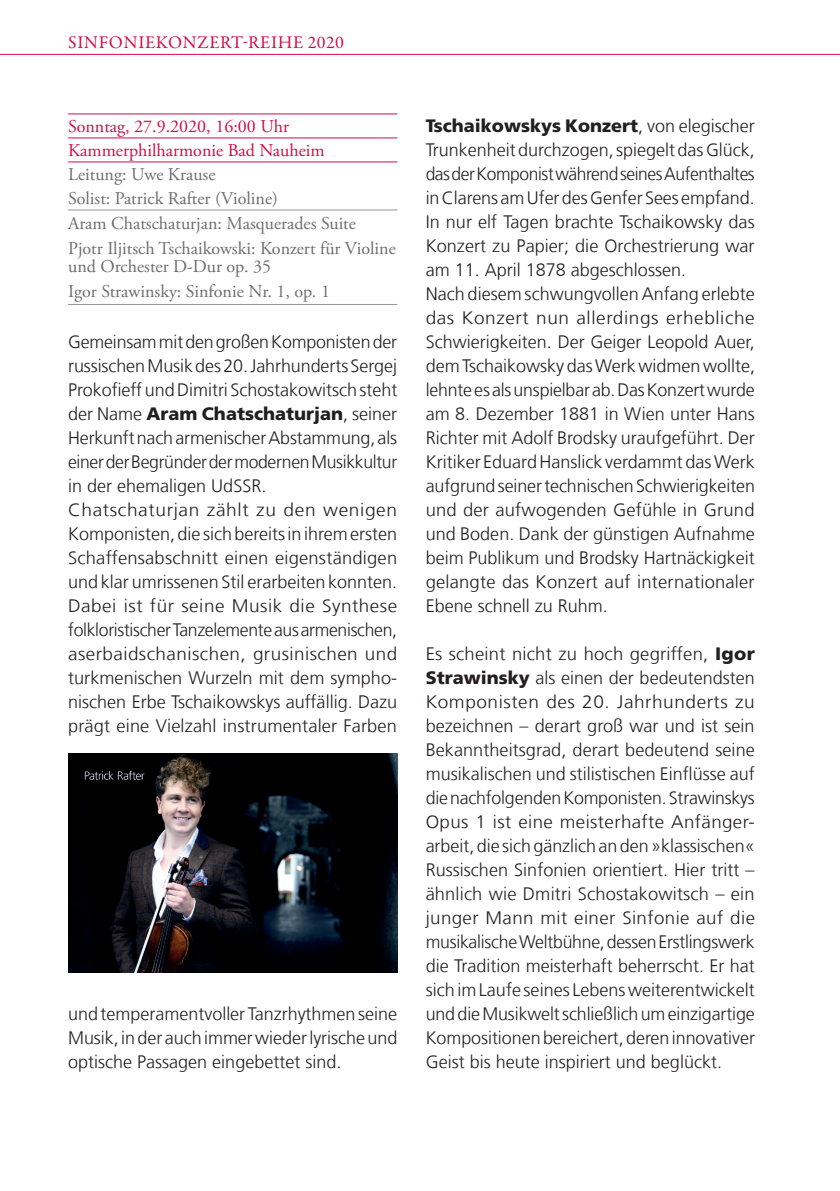
<style>
.page{position:relative;width:840px;height:1191px;background:#fff}
.page>*{position:absolute;margin:0;border:0;box-sizing:border-box;transform-origin:0 0}
.t1{font:300 18px/24px "Frutiger LT Com";color:#231f20}
.t2{font:18px/24.6px "Adobe Garamond Pro";color:#6c6d70}
.t3{font:18px/24px "Adobe Garamond Pro";color:#d20d44}
.t4{font:18px "Garamond Premr Pro";letter-spacing:.04em;color:#d20d44}
.s1{font-weight:900}
</style>
<div class="page">
<hr style="left:68px;top:304px;width:329px;height:1px;background:#939598">
<hr style="left:68px;top:209px;width:329px;height:1px;background:#939598">
<hr style="left:68px;top:161px;width:329px;height:1px;background:#d20d44">
<hr style="left:68px;top:137px;width:329px;height:1px;background:#d20d44">
<hr style="left:68px;top:113px;width:329px;height:1px;background:#d20d44">
<img style="left:68px;top:753px;width:329px;height:219px">
<hr style="left:0;top:54px;width:839px;height:1px;background:#d20d44">
<p class="t4" style="left:68px;top:31px;width:277px">SINFONIEKONZERT-REIHE 2020</p>
<p class="t3" style="left:68px;top:115px;width:258px">Sonntag, 27.9.2020, 16:00 Uhr<br>Kammerphilharmonie Bad Nauheim</p>
<p class="t2" style="left:68px;top:163px;width:329px">Leitung: Uwe Krause<br>Solist: Patrick Rafter (Violine)<br>Aram Chatschaturjan: Masquerades Suite<br>Pjotr Iljitsch Tschaikowski: Konzert für Violine</p>
<p class="t2" style="left:68px;top:254px;width:263px">und Orchester D-Dur op. 35<br>Igor Strawinsky: Sinfonie Nr. 1, op. 1</p>
<p class="t1" style="left:68px;top:330px;width:330px">Gemeinsam mit den großen Komponisten der russischen Musik des 20. Jahrhunderts Sergej Prokofieff und Dimitri Schostakowitsch steht der Name <span class="s1">Aram Chatschaturjan</span>, seiner Herkunft nach armenischer Abstammung, als einer der Begründer der modernen Musikkultur in der ehemaligen UdSSR.<br>Chatschaturjan zählt zu den wenigen Komponisten, die sich bereits in ihrem ersten Schaffensabschnitt einen eigenständigen und klar umrissenen Stil erarbeiten konnten.<br>Dabei ist für seine Musik die Synthese folkloristischer Tanzelemente aus armenischen, aserbaidschanischen, grusinischen und turkmenischen Wurzeln mit dem sympho&shy;nischen Erbe Tschaikowskys auffällig. Dazu prägt eine Vielzahl instrumentaler Farben</p>
<p class="t1" style="left:68px;top:1002px;width:330px;text-align:justify">und temperamentvoller Tanzrhythmen seine Musik, in der auch immer wieder lyrische und optische Passagen eingebettet sind.</p>
<p class="t1" style="left:425px;top:114px;width:331px"><span class="s1">Tschaikowskys Konzert</span>, von elegischer Trunkenheit durchzogen, spiegelt das Glück, das der Komponist während seines Aufenthaltes in Clarens am Ufer des Genfer Sees empfand.<br>In nur elf Tagen brachte Tschaikowsky das Konzert zu Papier; die Orchestrierung war am 11. April 1878 abgeschlossen.<br>Nach diesem schwungvollen Anfang erlebte das Konzert nun allerdings erhebliche Schwierigkeiten. Der Geiger Leopold Auer, dem Tschaikowsky das Werk widmen wollte, lehnte es als unspielbar ab. Das Konzert wurde am 8. Dezember 1881 in Wien unter Hans Richter mit Adolf Brodsky uraufgeführt. Der Kritiker Eduard Hanslick verdammt das Werk aufgrund seiner technischen Schwierigkeiten und der aufwogenden Gefühle in Grund und Boden. Dank der günstigen Aufnahme beim Publikum und Brodsky Hartnäckigkeit gelangte das Konzert auf internationaler Ebene schnell zu Ruhm.</p>
<p class="t1" style="left:425px;top:642px;width:331px;text-align:justify">Es scheint nicht zu hoch gegriffen, <span class="s1">Igor Strawinsky</span> als einen der bedeutendsten Komponisten des 20. Jahrhunderts zu bezeichnen – derart groß war und ist sein Bekanntheitsgrad, derart bedeutend seine musikalischen und stilistischen Einflüsse auf die nachfolgenden Komponisten. Strawinskys Opus 1 ist eine meisterhafte Anfänger&shy;arbeit, die sich gänzlich an den »klassischen« Russischen Sinfonien orientiert. Hier tritt – ähnlich wie Dmitri Schostakowitsch – ein junger Mann mit einer Sinfonie auf die musikalische Weltbühne, dessen Erstlingswerk die Tradition meisterhaft beherrscht. Er hat sich im Laufe seines Lebens weiterentwickelt und die Musikwelt schließlich um einzigartige Kompositionen bereichert, deren innovativer Geist bis heute inspiriert und beglückt.</p>
</div>
